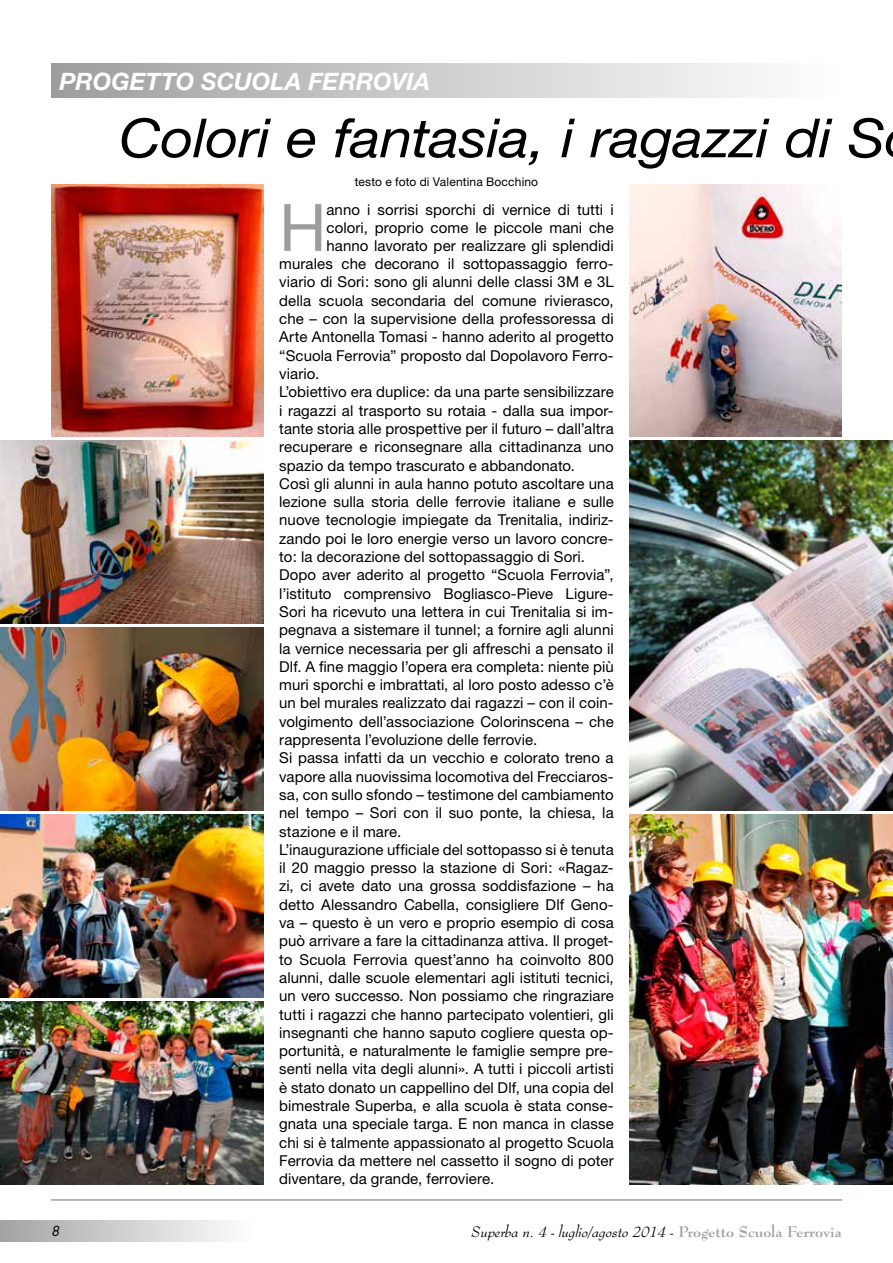
<style>
.page{position:relative;width:893px;height:1263px;background:#fff}
.page>*{position:absolute;margin:0;border:0;box-sizing:border-box;transform-origin:0 0}
.t1{font:65.4px "Helvetica Neue";color:#9d9d9c}
.t2{font:italic 54px "Helvetica Neue";letter-spacing:-.005em;color:#000;scale:1.07 1}
.t3{font:italic 700 24px "Helvetica Neue";color:#fff}
.t4{font:15px "Helvetica Neue";letter-spacing:.005em;color:#000}
.t5{font:italic 15px "Bernhard Modern BT";color:#000}
.t6{font:italic 13.5px "Futura";color:#000}
.t7{font:12px "Helvetica Neue";letter-spacing:.01em;color:#000}
.s1{font-weight:700;font-style:normal;color:#9d9d9c}
</style>
<div class="page">
<div style="left:0;top:1220px;width:255px;height:22px;background:linear-gradient(to right,#a3a3a3,#fff)"></div>
<hr style="left:51px;top:1199px;width:791px;height:2px;background:#9d9d9c">
<div style="left:51px;top:64px;width:791px;height:34px;background:linear-gradient(to right,#9e9e9e,#fff)"></div>
<img style="left:51px;top:185px;width:213px;height:252px">
<img style="left:0;top:441px;width:264px;height:183px">
<img style="left:629px;top:814px;width:264px;height:370px">
<img style="left:0;top:628px;width:264px;height:182px">
<img style="left:629px;top:185px;width:213px;height:252px">
<img style="left:0;top:814px;width:264px;height:183px">
<img style="left:0;top:1001px;width:264px;height:183px">
<img style="left:629px;top:441px;width:264px;height:369px">
<h3 class="t3" style="left:60px;top:67px;width:372px">PROGETTO SCUOLA FERROVIA</h3>
<h2 class="t2" style="left:119px;top:106px;width:717px">Colori e fantasia, i ragazzi di S</h2>
<p class="t7" style="left:355px;top:174px;width:185px">testo e foto di Valentina Bocchino</p>
<h1 class="t1" style="left:279px;top:189px;width:49px">H</h1>
<p class="t4" style="left:326px;top:201px;width:289px">anno i sorrisi sporchi di vernice di tutti i</p>
<p class="t4" style="left:326px;top:219px;width:289px">colori, proprio come le piccole mani che</p>
<p class="t4" style="left:326px;top:237px;width:289px">hanno lavorato per realizzare gli splendidi</p>
<p class="t4" style="left:279px;top:255px;width:336px">murales che decorano il sottopassaggio ferro-</p>
<p class="t4" style="left:279px;top:273px;width:336px">viario di Sori: sono gli alunni delle classi 3M e 3L</p>
<p class="t4" style="left:279px;top:291px;width:336px">della scuola secondaria del comune rivierasco,</p>
<p class="t4" style="left:279px;top:310px;width:336px">che – con la supervisione della professoressa di</p>
<p class="t4" style="left:279px;top:328px;width:336px">Arte Antonella Tomasi - hanno aderito al progetto</p>
<p class="t4" style="left:279px;top:346px;width:336px">“Scuola Ferrovia” proposto dal Dopolavoro Ferro-</p>
<p class="t4" style="left:279px;top:365px;width:42px">viario.</p>
<p class="t4" style="left:279px;top:383px;width:336px">L’obiettivo era duplice: da una parte sensibilizzare</p>
<p class="t4" style="left:279px;top:401px;width:336px">i ragazzi al trasporto su rotaia - dalla sua impor-</p>
<p class="t4" style="left:279px;top:420px;width:336px">tante storia alle prospettive per il futuro – dall’altra</p>
<p class="t4" style="left:279px;top:438px;width:336px">recuperare e riconsegnare alla cittadinanza uno</p>
<p class="t4" style="left:279px;top:456px;width:297px">spazio da tempo trascurato e abbandonato.</p>
<p class="t4" style="left:279px;top:474px;width:336px">Così gli alunni in aula hanno potuto ascoltare una</p>
<p class="t4" style="left:279px;top:493px;width:336px">lezione sulla storia delle ferrovie italiane e sulle</p>
<p class="t4" style="left:279px;top:511px;width:336px">nuove tecnologie impiegate da Trenitalia, indiriz-</p>
<p class="t4" style="left:279px;top:529px;width:336px">zando poi le loro energie verso un lavoro concre-</p>
<p class="t4" style="left:279px;top:548px;width:307px">to: la decorazione del sottopassaggio di Sori.</p>
<p class="t4" style="left:279px;top:566px;width:336px">Dopo aver aderito al progetto “Scuola Ferrovia”,</p>
<p class="t4" style="left:279px;top:584px;width:336px">l’istituto comprensivo Bogliasco-Pieve Ligure-</p>
<p class="t4" style="left:279px;top:603px;width:336px">Sori ha ricevuto una lettera in cui Trenitalia si im-</p>
<p class="t4" style="left:279px;top:621px;width:336px">pegnava a sistemare il tunnel; a fornire agli alunni</p>
<p class="t4" style="left:279px;top:639px;width:336px">la vernice necessaria per gli affreschi a pensato il</p>
<p class="t4" style="left:279px;top:657px;width:336px">Dlf. A fine maggio l’opera era completa: niente più</p>
<p class="t4" style="left:279px;top:676px;width:336px">muri sporchi e imbrattati, al loro posto adesso c’è</p>
<p class="t4" style="left:279px;top:694px;width:336px">un bel murales realizzato dai ragazzi – con il coin-</p>
<p class="t4" style="left:279px;top:712px;width:336px">volgimento dell’associazione Colorinscena – che</p>
<p class="t4" style="left:279px;top:731px;width:260px">rappresenta l’evoluzione delle ferrovie.</p>
<p class="t4" style="left:279px;top:749px;width:336px">Si passa infatti da un vecchio e colorato treno a</p>
<p class="t4" style="left:279px;top:767px;width:336px">vapore alla nuovissima locomotiva del Frecciaros-</p>
<p class="t4" style="left:279px;top:786px;width:336px">sa, con sullo sfondo – testimone del cambiamento</p>
<p class="t4" style="left:279px;top:804px;width:336px">nel tempo – Sori con il suo ponte, la chiesa, la</p>
<p class="t4" style="left:279px;top:822px;width:124px">stazione e il mare.</p>
<p class="t4" style="left:279px;top:840px;width:336px">L’inaugurazione ufficiale del sottopasso si è tenuta</p>
<p class="t4" style="left:279px;top:859px;width:336px">il 20 maggio presso la stazione di Sori: «Ragaz-</p>
<p class="t4" style="left:279px;top:877px;width:336px">zi, ci avete dato una grossa soddisfazione – ha</p>
<p class="t4" style="left:279px;top:895px;width:336px">detto Alessandro Cabella, consigliere Dlf Geno-</p>
<p class="t4" style="left:279px;top:914px;width:336px">va – questo è un vero e proprio esempio di cosa</p>
<p class="t4" style="left:279px;top:932px;width:336px">può arrivare a fare la cittadinanza attiva. Il proget-</p>
<p class="t4" style="left:279px;top:950px;width:336px">to Scuola Ferrovia quest’anno ha coinvolto 800</p>
<p class="t4" style="left:279px;top:969px;width:336px">alunni, dalle scuole elementari agli istituti tecnici,</p>
<p class="t4" style="left:279px;top:987px;width:336px">un vero successo. Non possiamo che ringraziare</p>
<p class="t4" style="left:279px;top:1005px;width:336px">tutti i ragazzi che hanno partecipato volentieri, gli</p>
<p class="t4" style="left:279px;top:1023px;width:336px">insegnanti che hanno saputo cogliere questa op-</p>
<p class="t4" style="left:279px;top:1042px;width:336px">portunità, e naturalmente le famiglie sempre pre-</p>
<p class="t4" style="left:279px;top:1060px;width:336px">senti nella vita degli alunni». A tutti i piccoli artisti</p>
<p class="t4" style="left:279px;top:1078px;width:336px">è stato donato un cappellino del Dlf, una copia del</p>
<p class="t4" style="left:279px;top:1097px;width:336px">bimestrale Superba, e alla scuola è stata conse-</p>
<p class="t4" style="left:279px;top:1115px;width:336px">gnata una speciale targa. E non manca in classe</p>
<p class="t4" style="left:279px;top:1133px;width:336px">chi si è talmente appassionato al progetto Scuola</p>
<p class="t4" style="left:279px;top:1152px;width:336px">Ferrovia da mettere nel cassetto il sogno di poter</p>
<p class="t4" style="left:279px;top:1170px;width:216px">diventare, da grande, ferroviere.</p>
<p class="t6" style="left:51px;top:1222px;width:10px">8</p>
<p class="t5" style="left:472px;top:1222px;width:372px">Superba n. 4 - luglio/agosto 2014 - <span class="s1">Progetto Scuola Ferrovia</span></p>
</div>
